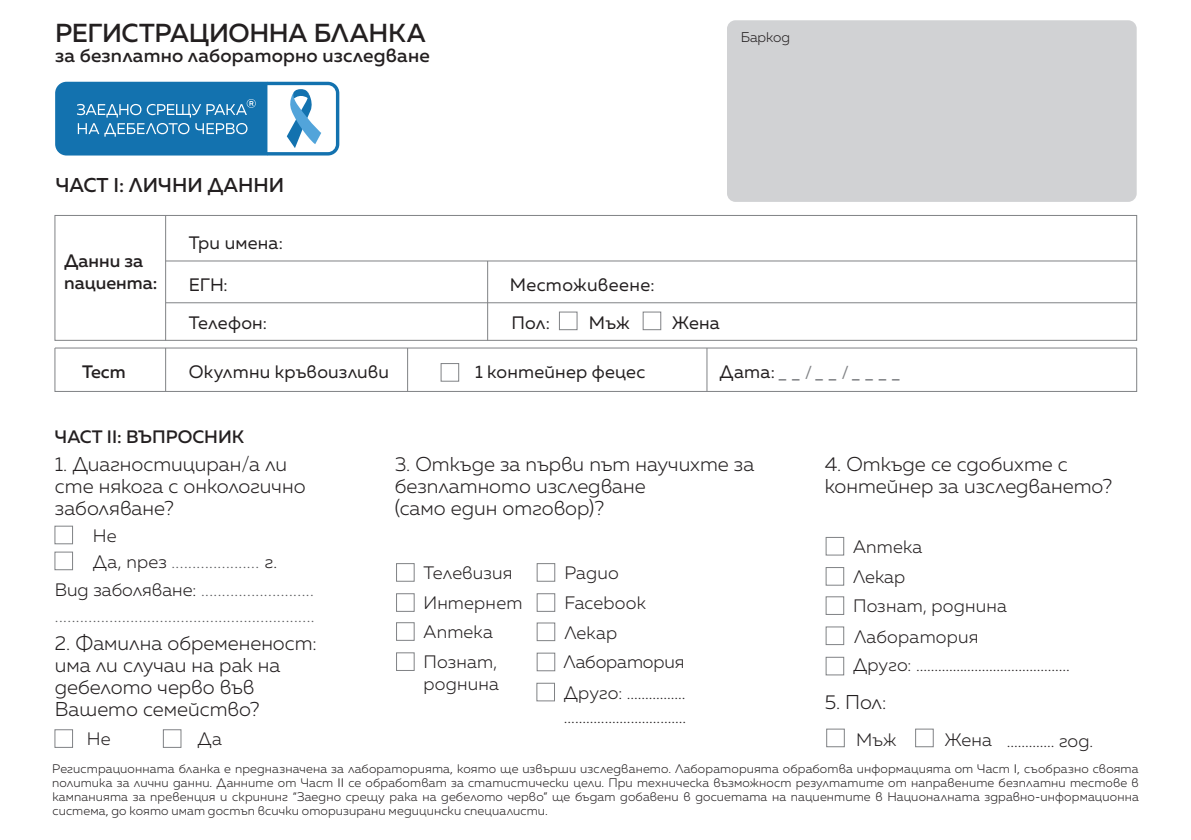
<style>
.page{position:relative;width:1191px;height:840px;background:#fff}
.page>*{position:absolute;margin:0;border:0;box-sizing:border-box;transform-origin:0 0}
.t1{font:500 26px "Muller";letter-spacing:-.015em;color:#231f20}
.t2{font:300 20px/22px "Muller";color:#231f20}
.t3{font:500 20px "Muller";color:#231f20}
.t4{font:500 19px "Muller";letter-spacing:.01em;color:#231f20}
.t5{font:300 18px/24px "Muller";letter-spacing:.01em;color:#231f20}
.t6{font:300 18px/25.8px "Muller";color:#57585a}
.t7{font:18px "Muller";letter-spacing:.01em;color:#231f20}
.t8{font:500 18px/21.6px "Muller";color:#231f20}
.t9{font:300 18px "Muller";letter-spacing:-.01em;color:#231f20}
.t10{font:500 16px "Muller";color:#808285}
.t11{font:300 14px "Muller";color:#231f20}
.t12{font:300 12.4px/14px "Muller";letter-spacing:.01em;color:#231f20;text-align:justify}
.s1{font-weight:400;font-size:18px;color:#231f20}
.s2{color:#231f20}
.s3{font-family:"Museo Sans Rounded 300";font-weight:400}
</style>
<div class="page">
<div style="left:440px;top:363px;width:19px;height:18px;border:1px solid #808285"></div>
<div style="left:54px;top:525px;width:19px;height:19px;border:1px solid #808285"></div>
<div style="left:54px;top:551px;width:19px;height:19px;border:1px solid #808285"></div>
<div style="left:54px;top:729px;width:19px;height:18px;border:1px solid #808285"></div>
<div style="left:163px;top:729px;width:18px;height:18px;border:1px solid #808285"></div>
<div style="left:396px;top:563px;width:18px;height:18px;border:1px solid #808285"></div>
<div style="left:537px;top:563px;width:18px;height:18px;border:1px solid #808285"></div>
<div style="left:396px;top:593px;width:18px;height:18px;border:1px solid #808285"></div>
<div style="left:537px;top:593px;width:18px;height:18px;border:1px solid #808285"></div>
<div style="left:537px;top:622px;width:18px;height:18px;border:1px solid #808285"></div>
<div style="left:396px;top:622px;width:18px;height:18px;border:1px solid #808285"></div>
<div style="left:537px;top:652px;width:18px;height:18px;border:1px solid #808285"></div>
<div style="left:396px;top:652px;width:18px;height:18px;border:1px solid #808285"></div>
<div style="left:536px;top:682px;width:19px;height:19px;border:1px solid #808285"></div>
<div style="left:55px;top:215px;width:1082px;height:125px;border:1px solid #808285"></div>
<hr style="left:166px;top:260px;width:970px;height:1px;background:#808285">
<hr style="left:487px;top:261px;width:1px;height:79px;background:#808285">
<hr style="left:166px;top:302px;width:970px;height:1px;background:#808285">
<hr style="left:165px;top:215px;width:1px;height:125px;background:#808285">
<div style="left:559px;top:311px;width:18px;height:19px;border:1px solid #808285"></div>
<div style="left:642px;top:311px;width:19px;height:19px;border:1px solid #808285"></div>
<div style="left:825px;top:626px;width:19px;height:18px;border:1px solid #808285"></div>
<div style="left:825px;top:536px;width:19px;height:19px;border:1px solid #808285"></div>
<div style="left:825px;top:566px;width:19px;height:19px;border:1px solid #808285"></div>
<div style="left:825px;top:656px;width:19px;height:19px;border:1px solid #808285"></div>
<div style="left:825px;top:596px;width:19px;height:18px;border:1px solid #808285"></div>
<div style="left:826px;top:728px;width:18px;height:18px;border:1px solid #808285"></div>
<div style="left:915px;top:728px;width:18px;height:18px;border:1px solid #808285"></div>
<div style="left:55px;top:347px;width:1082px;height:44px;border:1px solid #808285"></div>
<hr style="left:55px;top:347px;width:1081px;height:1px;background:#808285">
<hr style="left:706px;top:348px;width:1px;height:43px;background:#808285">
<hr style="left:407px;top:348px;width:1px;height:43px;background:#808285">
<hr style="left:165px;top:348px;width:1px;height:43px;background:#808285">
<div style="left:727px;top:20px;width:409px;height:182px;background:#d1d2d4;border-radius:9px"></div>
<svg style="left:55px;top:82px;width:284px;height:73px"></svg>
<h1 class="t1" style="left:55px;top:17px;width:372px">РЕГИСТРАЦИОННА БЛАНКА</h1>
<p class="t11" style="left:740px;top:29px;width:51px">Баркод</p>
<h3 class="t4" style="left:55px;top:44px;width:376px">за безплатно лабораторно изследванe</h3>
<h2 class="t3" style="left:56px;top:172px;width:230px">ЧАСТ I: ЛИЧНИ ДАННИ</h2>
<h3 class="t8" style="left:64px;top:249px;width:95px">Данни за пациента:</h3>
<h3 class="t7" style="left:189px;top:232px;width:96px">Три имена:</h3>
<h3 class="t7" style="left:189px;top:273px;width:41px">ЕГН:</h3>
<h3 class="t7" style="left:510px;top:273px;width:146px">Местоживеене:</h3>
<h3 class="t7" style="left:189px;top:311px;width:80px">Телефон:</h3>
<h3 class="t7" style="left:511px;top:312px;width:40px">Пол:</h3>
<h3 class="t7" style="left:589px;top:312px;width:42px">Мъж</h3>
<h3 class="t7" style="left:672px;top:312px;width:49px">Жена</h3>
<h3 class="t8" style="left:82px;top:361px;width:45px">Тест</h3>
<h3 class="t7" style="left:189px;top:360px;width:202px">Окултни кръвоизливи</h3>
<h3 class="t7" style="left:475px;top:360px;width:172px">1 контейнер фецес</h3>
<p class="t10" style="left:719px;top:362px;width:182px"><span class="s1">Дата:</span>__/__/____</p>
<h3 class="t8" style="left:55px;top:425px;width:191px">ЧАСТ II: ВЪПРОСНИК</h3>
<h2 class="t2" style="left:55px;top:453px;width:252px">1. Диагностициран/а ли сте някога с онкологично заболяване?</h2>
<h3 class="t6" style="left:93px;top:522px;width:186px"><span class="s2">Не<br>Да, през</span> ..................... <span class="s2">г.</span></h3>
<h3 class="t6" style="left:55px;top:575px;width:261px"><span class="s2">Вид заболяване:</span> ........................... ..............................................................</h3>
<h2 class="t2" style="left:55px;top:631px;width:263px">2. Фамилна обремененост: има ли случаи на рак на дебелото черво във<br>Вашето семейство?</h2>
<h3 class="t5" style="left:87px;top:726px;width:25px">Не</h3>
<h3 class="t5" style="left:198px;top:726px;width:26px">Да</h3>
<h2 class="t2" style="left:395px;top:453px;width:361px">3. Откъде за първи път научихте за безплатното изследване<br>(само един отговор)?</h2>
<h3 class="t5" style="left:423px;top:560px;width:90px">Телевизия</h3>
<h3 class="t5" style="left:564px;top:560px;width:56px">Радио</h3>
<h3 class="t5" style="left:423px;top:590px;width:100px">Интернет</h3>
<h3 class="t5" style="left:564px;top:590px;width:83px">Facebook</h3>
<h3 class="t5" style="left:423px;top:619px;width:71px">Аптека</h3>
<h3 class="t5" style="left:564px;top:619px;width:54px">Лекар</h3>
<h3 class="t5" style="left:423px;top:649px;width:75px">Познат,</h3>
<h3 class="t9" style="left:563px;top:650px;width:122px">Лаборатория</h3>
<h3 class="t5" style="left:423px;top:671px;width:77px">роднина</h3>
<h3 class="t5" style="left:564px;top:679px;width:124px">Друго: ................ .................................</h3>
<h2 class="t2" style="left:825px;top:453px;width:289px">4. Откъде се сдобихте с контейнер за изследването?</h2>
<h3 class="t5" style="left:853px;top:534px;width:71px">Аптека</h3>
<h3 class="t5" style="left:853px;top:562px;width:155px;line-height:29.2px">Лекар<br>Познат, роднина</h3>
<h3 class="t5" style="left:854px;top:624px;width:126px">Лаборатория</h3>
<h3 class="t5" style="left:853px;top:652px;width:218px">Друго: ..........................................</h3>
<h2 class="t2" style="left:825px;top:690px;width:63px">5. Пол:</h2>
<h3 class="t5" style="left:856px;top:727px;width:42px">Мъж</h3>
<h3 class="t5" style="left:944px;top:727px;width:150px">Жена ............. год.</h3>
<p class="t12" style="left:52px;top:761px;width:1088px">Регистрационната бланка е предназначена за лабораторията<span class="s3">,</span> която ще извърши изследването<span class="s3">.</span> Лабораторията обработва информацията от Част <span class="s3">I,</span> съобразно своята политика за лични данни<span class="s3">.</span> Данните от Част <span class="s3">II</span> се обработват за статистически цели<span class="s3">.</span> При техническа възможност резултатите от направените безплатни тестове в кампанията за превенция и скрининг <span class="s3">“</span>Заедно срещу рака на дебелото черво<span class="s3">”</span> ще бъдат добавени в досиетата на пациентите в Националната здравно<span class="s3">-</span>информационна система<span class="s3">,</span> до която имат достъп всички оторизирани медицински специалисти<span class="s3">.</span></p>
</div>
